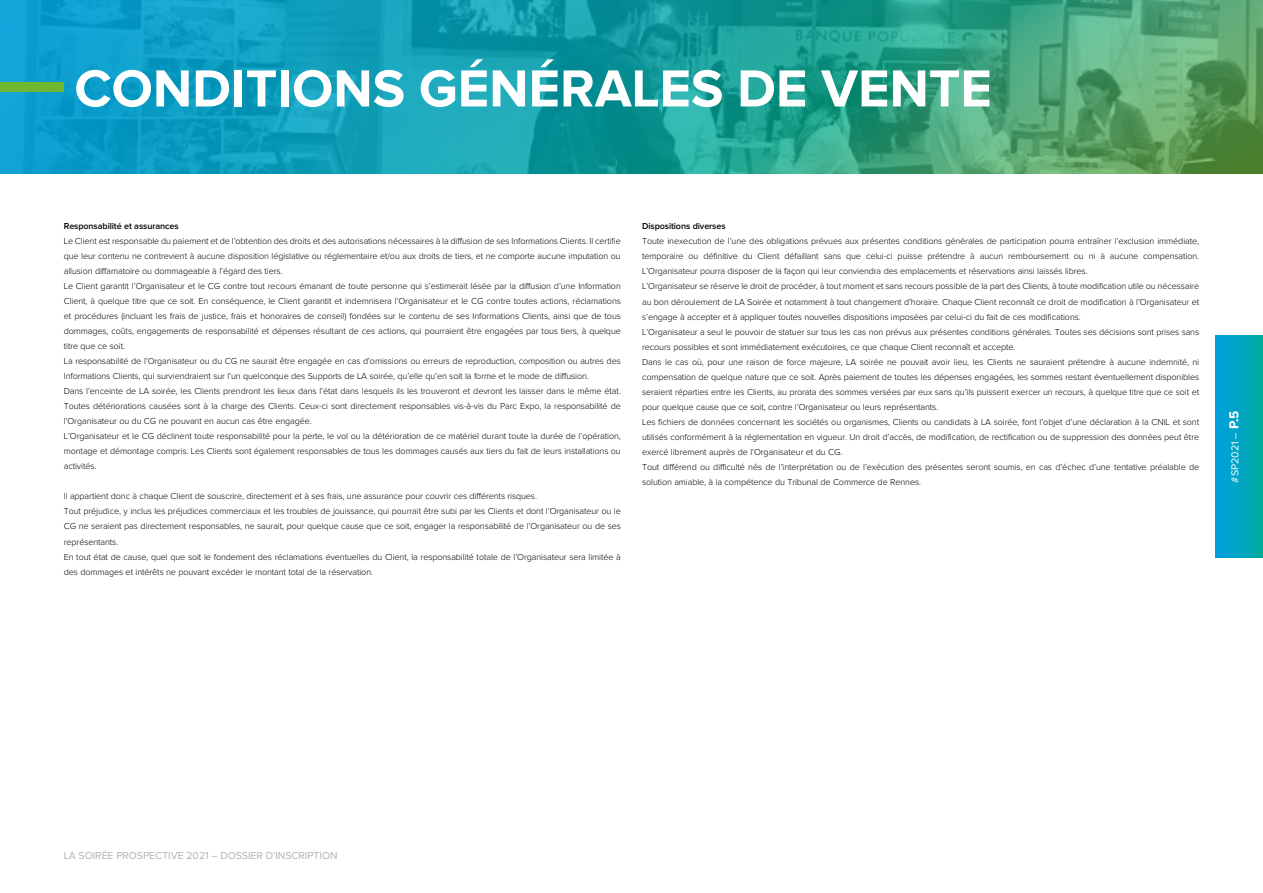
<style>
.page{position:relative;width:1263px;height:893px;background:#fff}
.page>*{position:absolute;margin:0;border:0;box-sizing:border-box;transform-origin:0 0}
.t1{font:700 54px "Proxima Nova";color:#fff}
.t2{font:10.5px "Proxima Nova";color:#b3b2b2}
.t3{font:10.5px "Proxima Nova";color:#fff}
.t4{font:300 9px/15px "Proxima Nova";letter-spacing:-.01em;color:#000}
.t5{font:600 9px "Proxima Nova";letter-spacing:-.01em;color:#000}
.s1{font-weight:700;font-size:13.5px}
</style>
<div class="page">
<svg style="left:0;top:0;width:1263px;height:174px;background:#249f9c"></svg>
<div style="left:0;top:82px;width:63px;height:10px;background:#70b62f"></div>
<div style="left:1215px;top:336px;width:48px;height:221px;background:linear-gradient(to right,#009fe3,#00aba0)"></div>
<h1 class="t1" style="left:74px;top:64px;width:919px">CONDITIONS GÉNÉRALES DE VENTE</h1>
<p class="t5" style="left:64px;top:222px;width:116px">Responsabilité et assurances</p>
<p class="t4" style="left:64px;top:234px;width:559px">Le Client est responsable du paiement et de l’obtention des droits et des autorisations nécessaires à la diffusion de ses Informations Clients. Il certifie que leur contenu ne contrevient à aucune disposition législative ou réglementaire et/ou aux droits de tiers, et ne comporte aucune imputation ou allusion diffamatoire ou dommageable à l’égard des tiers.<br>Le Client garantit l’Organisateur et le CG contre tout recours émanant de toute personne qui s’estimerait lésée par la diffusion d’une Information Client, à quelque titre que ce soit. En conséquence, le Client garantit et indemnisera l’Organisateur et le CG contre toutes actions, réclamations et procédures (incluant les frais de justice, frais et honoraires de conseil) fondées sur le contenu de ses Informations Clients, ainsi que de tous dommages, coûts, engagements de responsabilité et dépenses résultant de ces actions, qui pourraient être engagées par tous tiers, à quelque titre que ce soit.<br>La responsabilité de l’Organisateur ou du CG ne saurait être engagée en cas d’omissions ou erreurs de reproduction, composition ou autres des Informations Clients, qui surviendraient sur l’un quelconque des Supports de LA soirée, qu’elle qu’en soit la forme et le mode de diffusion.<br>Dans l’enceinte de LA soirée, les Clients prendront les lieux dans l’état dans lesquels ils les trouveront et devront les laisser dans le même état.<br>Toutes détériorations causées sont à la charge des Clients. Ceux-ci sont directement responsables vis-à-vis du Parc Expo, la responsabilité de l’Organisateur ou du CG ne pouvant en aucun cas être engagée.<br>L’Organisateur et le CG déclinent toute responsabilité pour la perte, le vol ou la détérioration de ce matériel durant toute la durée de l’opération, montage et démontage compris. Les Clients sont également responsables de tous les dommages causés aux tiers du fait de leurs installations ou activités.</p>
<p class="t4" style="left:64px;top:489px;width:559px">Il appartient donc à chaque Client de souscrire, directement et à ses frais, une assurance pour couvrir ces différents risques.<br>Tout préjudice, y inclus les préjudices commerciaux et les troubles de jouissance, qui pourrait être subi par les Clients et dont l’Organisateur ou le CG ne seraient pas directement responsables, ne saurait, pour quelque cause que ce soit, engager la responsabilité de l’Organisateur ou de ses représentants.<br>En tout état de cause, quel que soit le fondement des réclamations éventuelles du Client, la responsabilité totale de l’Organisateur sera limitée à des dommages et intérêts ne pouvant excéder le montant total de la réservation.</p>
<p class="t5" style="left:642px;top:222px;width:85px">Dispositions diverses</p>
<p class="t4" style="left:642px;top:234px;width:559px">Toute inexecution de l’une des obligations prévues aux présentes conditions générales de participation pourra entraîner l’exclusion immédiate, temporaire ou définitive du Client défaillant sans que celui-ci puisse prétendre à aucun remboursement ou ni à aucune compensation.<br>L’Organisateur pourra disposer de la façon qui leur conviendra des emplacements et réservations ainsi laissés libres.<br>L’Organisateur se réserve le droit de procéder, à tout moment et sans recours possible de la part des Clients, à toute modification utile ou nécessaire au bon déroulement de LA Soirée et notamment à tout changement d’horaire. Chaque Client reconnaît ce droit de modification à l’Organisateur et s’engage à accepter et à appliquer toutes nouvelles dispositions imposées par celui-ci du fait de ces modifications.<br>L’Organisateur a seul le pouvoir de statuer sur tous les cas non prévus aux présentes conditions générales. Toutes ses décisions sont prises sans recours possibles et sont immédiatement exécutoires, ce que chaque Client reconnaît et accepte.<br>Dans le cas où, pour une raison de force majeure, LA soirée ne pouvait avoir lieu, les Clients ne sauraient prétendre à aucune indemnité, ni compensation de quelque nature que ce soit. Après paiement de toutes les dépenses engagées, les sommes restant éventuellement disponibles seraient réparties entre les Clients, au prorata des sommes versées par eux sans qu’ils puissent exercer un recours, à quelque titre que ce soit et pour quelque cause que ce soit, contre l’Organisateur ou leurs représentants.<br>Les fichiers de données concernant les sociétés ou organismes, Clients ou candidats à LA soirée, font l’objet d’une déclaration à la CNIL et sont utilisés conformément à la réglementation en vigueur. Un droit d’accès, de modification, de rectification ou de suppression des données peut être exercé librement auprès de l’Organisateur et du CG.<br>Tout différend ou difficulté nés de l’interprétation ou de l’exécution des présentes seront soumis, en cas d’échec d’une tentative préalable de solution amiable, à la compétence du Tribunal de Commerce de Rennes.</p>
<p class="t3" style="left:1230px;top:483px;width:74px;rotate:-90deg">#SP2021 – <span class="s1">P.5</span></p>
<p class="t2" style="left:64px;top:850px;width:275px">LA SOIRÉE PROSPECTIVE 2021 – DOSSIER D’INSCRIPTION</p>
</div>
